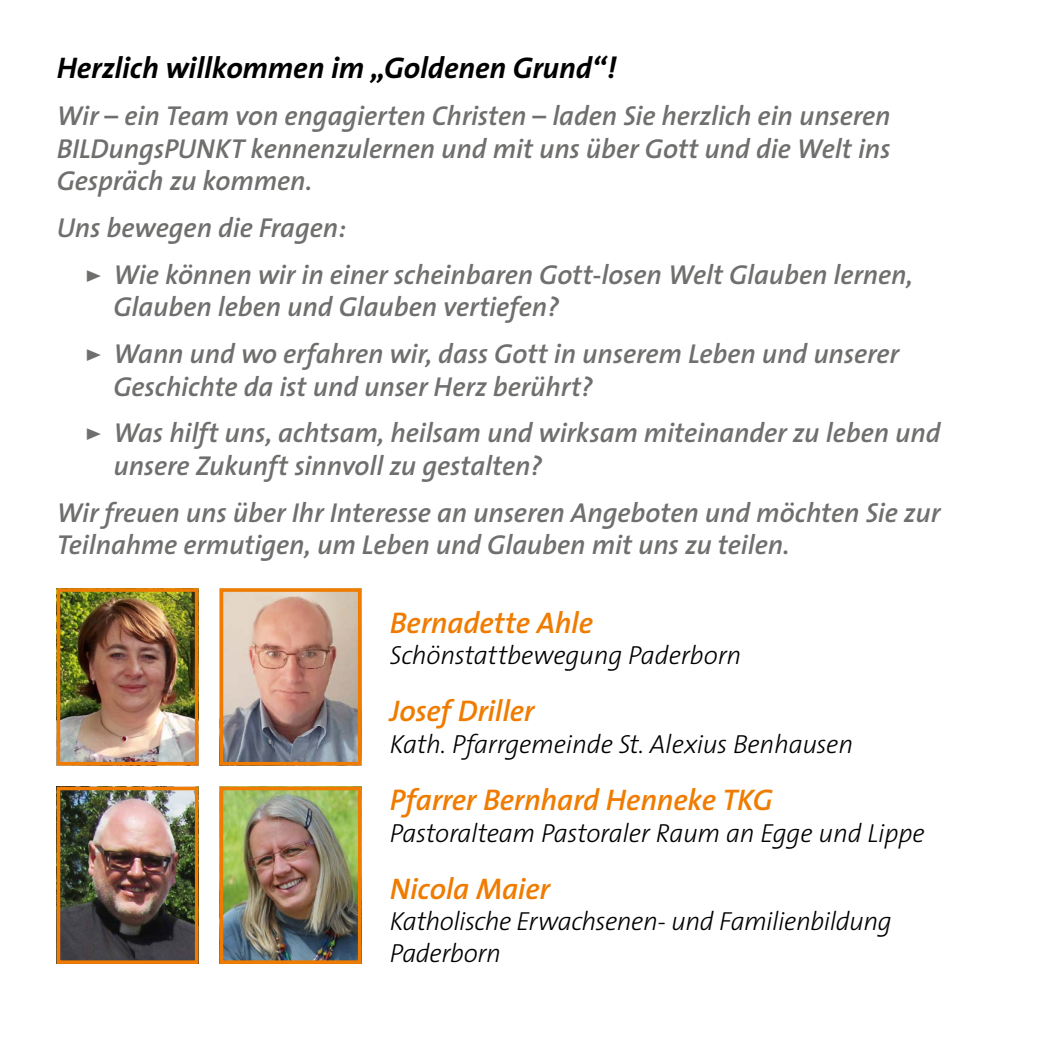
<style>
.page{position:relative;width:1049px;height:1049px;background:#fff}
.page>*{position:absolute;margin:0;border:0;box-sizing:border-box;transform-origin:0 0}
.t1{font:italic 600 30px "The Sans";letter-spacing:-.01em;color:#ef7c00}
.t2{font:italic 700 30px "The Sans";letter-spacing:-.005em;color:#000}
.t3{font:italic 600 27.5px/46.8px "The Sans";letter-spacing:-.005em;color:#6f6f6e}
.t4{font:italic 300 26.25px/31.5px "The Sans";letter-spacing:-.015em;color:#000}
.s1{font-family:"The Sans Bold Caps";font-weight:400;font-style:normal}
</style>
<div class="page">
<img style="left:62px;top:593px;width:131px;height:167px">
<div style="left:57px;top:588px;width:141px;height:177px;border:4px solid #ef7c00"></div>
<img style="left:62px;top:792px;width:131px;height:167px">
<div style="left:57px;top:787px;width:141px;height:177px;border:4px solid #ef7c00"></div>
<img style="left:225px;top:593px;width:131px;height:167px">
<div style="left:220px;top:588px;width:141px;height:177px;border:4px solid #ef7c00"></div>
<img style="left:225px;top:792px;width:131px;height:167px">
<div style="left:220px;top:787px;width:141px;height:177px;border:4px solid #ef7c00"></div>
<p class="t2" style="left:57px;top:43px;width:561px">Herzlich willkommen im „Goldenen Grund“!</p>
<p class="t3" style="left:57px;top:99px;width:835px;line-height:32.5px;text-align:justify">Wir – ein Team von engagierten Christen – laden Sie herzlich ein unseren BILDungsPUNKT kennenzulernen und mit uns über Gott und die Welt ins Gespräch zu kommen.</p>
<p class="t3" style="left:85px;top:204px;width:829px;text-indent:-28px">Uns bewegen die Fragen:<br><span class="s1">&gt;</span> Wie können wir in einer scheinbaren Gott-losen Welt Glauben lernen,</p>
<p class="t3" style="left:85px;top:283px;width:816px;text-indent:28px">Glauben leben und Glauben vertiefen?<br><span class="s1">&gt;</span> Wann und wo erfahren wir, dass Gott in unserem Leben und unserer</p>
<p class="t3" style="left:85px;top:362px;width:857px;text-indent:28px">Geschichte da ist und unser Herz berührt?<br><span class="s1">&gt;</span> Was hilft uns, achtsam, heilsam und wirksam miteinan der zu leben und</p>
<p class="t3" style="left:57px;top:441px;width:885px;text-indent:57px">unsere Zukunft sinnvoll zu gestalten?<br>Wir freuen uns über Ihr Interesse an unseren Angeboten und möchten Sie zur</p>
<p class="t3" style="left:57px;top:521px;width:734px">Teilnahme ermutigen, um Leben und Glauben mit uns zu teilen.</p>
<p class="t1" style="left:390px;top:597px;width:205px">Bernadette Ahle</p>
<p class="t4" style="left:390px;top:638px;width:353px">Schönstattbewegung Paderborn</p>
<p class="t1" style="left:390px;top:686px;width:146px">Josef Driller</p>
<p class="t4" style="left:390px;top:727px;width:465px">Kath. Pfarrgemeinde St. Alexius Benhausen</p>
<p class="t1" style="left:390px;top:775px;width:384px">Pfarrer Bernhard Henneke TKG</p>
<p class="t4" style="left:390px;top:816px;width:536px">Pastoralteam Pastoraler Raum an Egge und Lippe</p>
<p class="t1" style="left:390px;top:864px;width:162px">Nicola Maier</p>
<p class="t4" style="left:390px;top:905px;width:504px">Katholische Erwachsenen- und Familienbildung<br>Paderborn</p>
</div>
